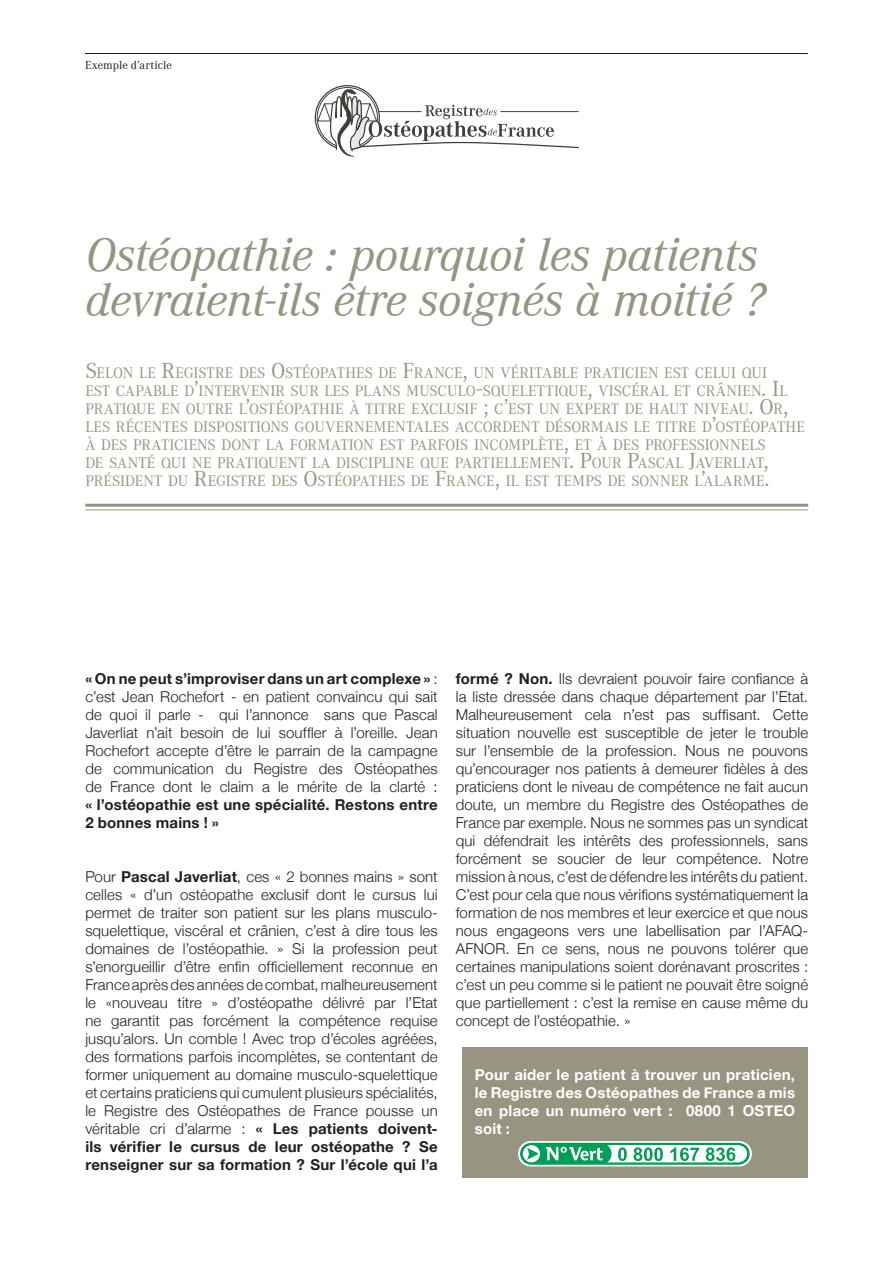
<style>
.page{position:relative;width:893px;height:1263px;background:#fff}
.page>*{position:absolute;margin:0;border:0;box-sizing:border-box;transform-origin:0 0}
.t1{font:italic 49.5px/45px "Corporate A";letter-spacing:-.01em;color:#979481}
.t2{font:15.75px/18px "Corporate A";color:#979481}
.Texte_courant{font:300 15px/18px "Helvetica Neue";letter-spacing:.01em;color:#231f20;text-align:justify}
.Texte_courant-2{font:700 15px/18px "Helvetica Neue";letter-spacing:.015em;color:#fff;text-align:justify}
.t3{font:12px "Corporate A";color:#231f20}
.s1{font-size:22.5px}
.s2{font-weight:700}
</style>
<div class="page">
<hr style="left:85px;top:504px;width:723px;height:3px;background:#979481">
<hr style="left:85px;top:509px;width:723px;height:1px;background:#979481">
<div style="left:462px;top:1047px;width:346px;height:131px;background:#979481"></div>
<svg style="left:518px;top:1141px;width:234px;height:25px"></svg>
<svg style="left:520px;top:1143px;width:230px;height:22px;background:#75caa3"></svg>
<svg style="left:314px;top:89px;width:265px;height:68px"></svg>
<hr style="left:85px;top:53px;width:723px;height:1px;background:#231f20">
<p class="t3" style="left:85px;top:59px;width:88px">Exemple d’article</p>
<p class="t1" style="left:85px;top:233px;width:682px">Ostéopathie : pourquoi les patients devraient-ils être soignés à moitié ?</p>
<p class="t2" style="left:85px;top:364px;width:721px"><span class="s1">S</span>ELON LE <span class="s1">R</span>EGISTRE DES <span class="s1">O</span>STÉOPATHES DE <span class="s1">F</span>RANCE<span class="s1">,</span> UN VÉRITABLE PRATICIEN EST CELUI QUI<br>EST CAPABLE D<span class="s1">’</span>INTERVENIR SUR LES PLANS MUSCULO<span class="s1">-</span>SQUELETTIQUE<span class="s1">,</span> VISCÉRAL ET CRÂNIEN<span class="s1">. I</span>L PRATIQUE EN OUTRE L<span class="s1">’</span>OSTÉOPATHIE À TITRE EXCLUSIF <span class="s1">;</span> C<span class="s1">’</span>EST UN EXPERT DE HAUT NIVEAU<span class="s1">. O</span>R<span class="s1">, </span>LES RÉCENTES DISPOSITIONS GOUVERNEMENTALES ACCORDENT DÉSORMAIS LE TITRE D<span class="s1">’</span>OSTÉOPATHE À DES PRATICIENS DONT LA FORMATION EST PARFOIS INCOMPLÈTE<span class="s1">,</span> ET À DES PROFESSIONNELS<br>DE SANTÉ QUI NE PRATIQUENT LA DISCIPLINE QUE PARTIELLEMENT<span class="s1">. P</span>OUR <span class="s1">P</span>ASCAL <span class="s1">J</span>AVERLIAT<span class="s1">, </span>PRÉSIDENT DU <span class="s1">R</span>EGISTRE DES <span class="s1">O</span>STÉOPATHES DE <span class="s1">F</span>RANCE<span class="s1">,</span> IL EST TEMPS DE SONNER L<span class="s1">’</span>ALARME<span class="s1">.</span></p>
<p class="Texte_courant" style="left:85px;top:669px;width:354px"><span class="s2">« On ne peut s’improviser dans un art complexe »</span> : c’est Jean Rochefort - en patient convaincu qui sait de quoi il parle - qui l’annonce sans que Pascal Javerliat n’ait besoin de lui souffler à l’oreille. Jean Rochefort accepte d’être le parrain de la campagne de communication du Registre des Ostéopathes de France dont le claim a le mérite de la clarté : <span class="s2">« l’ostéopathie est une spécialité. Restons entre 2 bonnes mains ! »</span></p>
<p class="Texte_courant" style="left:85px;top:867px;width:354px">Pour <span class="s2">Pascal Javerliat</span>, ces « 2 bonnes mains » sont celles « d’un ostéopathe exclusif dont le cursus lui permet de traiter son patient sur les plans musculo&shy;squelettique, viscéral et crânien, c’est à dire tous les domaines de l’ostéopathie. » Si la profession peut s’enorgueillir d’être enfin officiellement reconnue en France après des années de combat, malheureusement le «nouveau titre » d’ostéopathe délivré par l’Etat ne garantit pas forcément la compétence requise jusqu’alors. Un comble ! Avec trop d’écoles agréées, des formations parfois incomplètes, se contentant de former uniquement au domaine musculo-squelettique et certains praticiens qui cumulent plusieurs spécialités, le Registre des Ostéopathes de France pousse un véritable cri d’alarme : <span class="s2">« Les patients doivent&shy;ils vérifier le cursus de leur ostéopathe ? Se renseigner sur sa formation ? Sur l’école qui l’a</span></p>
<p class="Texte_courant" style="left:456px;top:669px;width:354px"><span class="s2">formé ? Non.</span> Ils devraient pouvoir faire confiance à la liste dressée dans chaque département par l’Etat.<br>Malheureusement cela n’est pas suffisant. Cette situation nouvelle est susceptible de jeter le trouble sur l’ensemble de la profession. Nous ne pouvons qu’encourager nos patients à demeurer fidèles à des praticiens dont le niveau de compétence ne fait aucun doute, un membre du Registre des Ostéopathes de France par exemple. Nous ne sommes pas un syndicat qui défendrait les intérêts des professionnels, sans forcément se soucier de leur compétence. Notre mission à nous, c’est de défendre les intérêts du patient.<br>C’est pour cela que nous vérifions systématiquement la formation de nos membres et leur exercice et que nous nous engageons vers une labellisation par l’AFAQ-AFNOR. En ce sens, nous ne pouvons tolérer que certaines manipulations soient dorénavant proscrites : c’est un peu comme si le patient ne pouvait être soigné que partiellement : c’est la remise en cause même du concept de l’ostéopathie. »</p>
<p class="Texte_courant-2" style="left:475px;top:1065px;width:322px">Pour aider le patient à trouver un praticien, le Registre des Ostéopathes de France a mis en place un numéro vert : 0800 1 OSTEO soit :</p>
</div>
